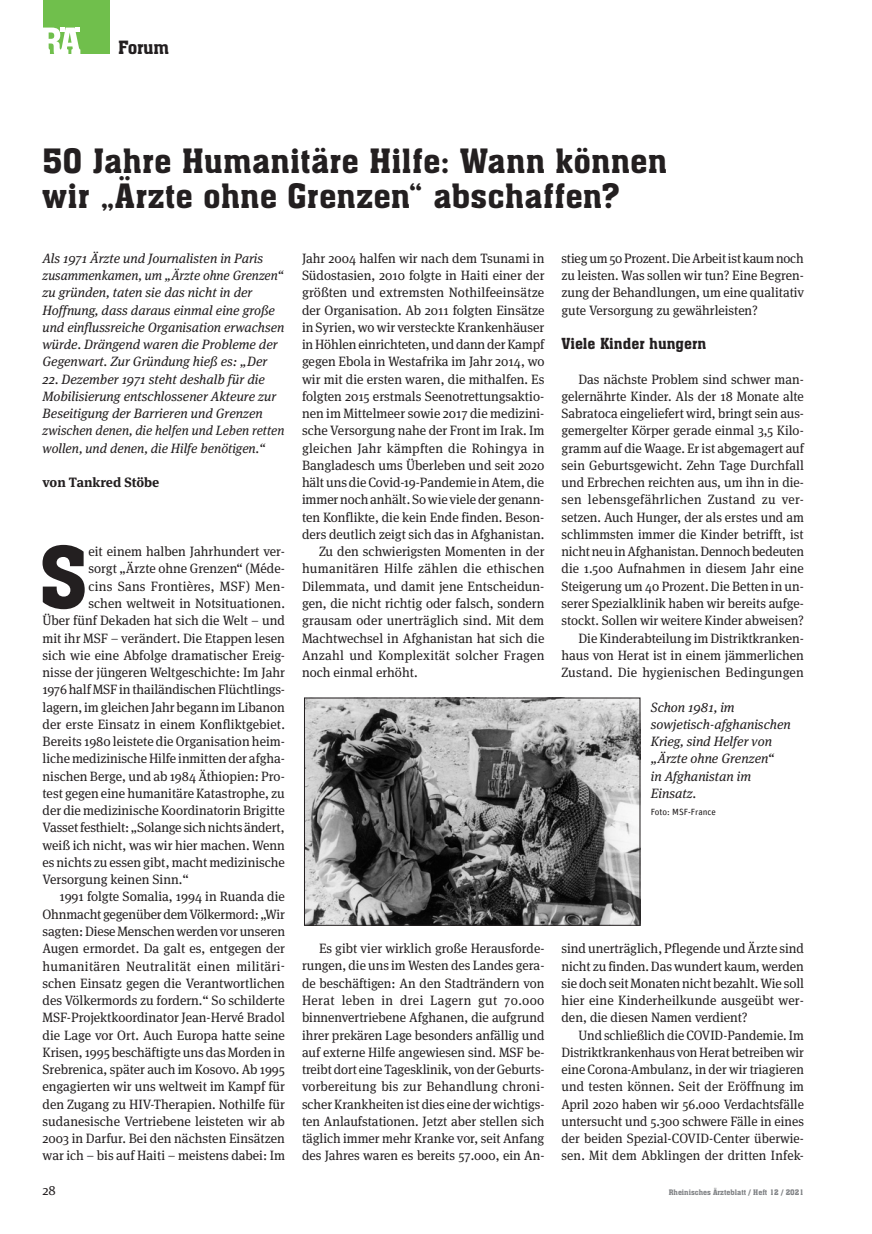
<style>
.page{position:relative;width:872px;height:1234px;background:#fff}
.page>*{position:absolute;margin:0;border:0;box-sizing:border-box;transform-origin:0 0}
.t1{font:83.1px "Aachen BT";color:#231f20}
.t2{font:33px/34.5px "Aachen BT";color:#231f20}
.t3{font:18px "Aachen BT";letter-spacing:-.03em;color:#231f20}
.t4{font:15px "Aachen BT";color:#231f20}
.t5{font:13.5px/17.2px "Meta Serif OT";color:#231f20;text-align:justify}
.t6{font:italic 13.5px/17.2px "Meta Serif OT";color:#231f20}
.t7{font:13.5px/17.2px "Meta Serif OT";color:#231f20;text-align:justify;scale:.96 1}
.t8{font:13.5px "Meta Serif OT";letter-spacing:.02em;color:#231f20}
.t9{font:13.5px "Meta Serif OT";letter-spacing:.025em;color:#231f20}
.t10{font:700 13.5px "Meta Serif OT";color:#231f20}
.t11{font:9px "Unit";color:#231f20}
.t12{font:7.5px "Aachen BT";color:#808285}
</style>
<div class="page">
<div style="left:43px;top:0;width:66px;height:54px;background:#70bf4c"></div>
<svg style="left:43px;top:28px;width:37px;height:26px"></svg>
<img style="left:306px;top:699px;width:332px;height:224px">
<div style="left:304px;top:697px;width:336px;height:228px;border:1px solid #231f20"></div>
<h3 class="t3" style="left:118px;top:36px;width:52px">Forum</h3>
<h2 class="t2" style="left:43px;top:144px;width:626px">50 Jahre Humanitäre Hilfe: Wann können wir „Ärzte ohne Grenzen“ abschaffen?</h2>
<p class="t6" style="left:43px;top:249px;width:243px">Als 1971 Ärzte und Journalisten in Paris zusammenkamen, um „Ärzte ohne Grenzen“ zu gründen, taten sie das nicht in der Hoffnung, dass daraus einmal eine große und einflussreiche Organisation erwachsen würde. Drängend waren die Probleme der Gegenwart. Zur Gründung hieß es: „Der</p>
<p class="t6" style="left:43px;top:370px;width:243px">22. Dezember 1971 steht deshalb für die Mobilisierung entschlossener Akteure zur Beseitigung der Barrieren und Grenzen zwischen denen, die helfen und Leben retten wollen, und denen, die Hilfe benötigen.“</p>
<p class="t10" style="left:43px;top:473px;width:118px">von Tankred Stöbe</p>
<h1 class="t1" style="left:38px;top:525px;width:52px">S</h1>
<p class="t5" style="left:88px;top:542px;width:198px">eit einem halben Jahrhundert ver-</p>
<p class="t5" style="left:88px;top:560px;width:198px">sorgt „Ärzte ohne Grenzen“ (Méde-</p>
<p class="t5" style="left:88px;top:577px;width:198px">cins Sans Frontières, MSF) Men-</p>
<p class="t5" style="left:88px;top:594px;width:198px">schen weltweit in Notsituationen.</p>
<p class="t5" style="left:43px;top:611px;width:244px">Über fünf Dekaden hat sich die Welt – und</p>
<p class="t5" style="left:43px;top:629px;width:244px">mit ihr MSF – verändert. Die Etappen lesen</p>
<p class="t5" style="left:43px;top:646px;width:244px">sich wie eine Abfolge dramatischer Ereig-</p>
<p class="t5" style="left:43px;top:663px;width:244px">nisse der jüngeren Weltgeschichte: Im Jahr</p>
<p class="t5" style="left:43px;top:680px;width:244px">1976 half MSF in thailändischen Flüchtlings-</p>
<p class="t5" style="left:43px;top:698px;width:244px">lagern, im gleichen Jahr begann im Libanon</p>
<p class="t5" style="left:43px;top:715px;width:244px">der erste Einsatz in einem Konfliktgebiet.</p>
<p class="t5" style="left:43px;top:732px;width:244px">Bereits 1980 leistete die Organisation heim-</p>
<p class="t5" style="left:43px;top:749px;width:242px">liche medizinische Hilfe inmitten der afgha-</p>
<p class="t5" style="left:43px;top:767px;width:244px">nischen Berge, und ab 1984 Äthiopien: Pro-</p>
<p class="t5" style="left:43px;top:784px;width:244px">test gegen eine humanitäre Katastrophe, zu</p>
<p class="t5" style="left:43px;top:801px;width:244px">der die medizinische Koordinatorin Brigitte</p>
<p class="t5" style="left:43px;top:818px;width:244px">Vasset festhielt: „Solange sich nichts ändert,</p>
<p class="t5" style="left:43px;top:836px;width:244px">weiß ich nicht, was wir hier machen. Wenn</p>
<p class="t5" style="left:43px;top:853px;width:244px">es nichts zu essen gibt, macht medizinische</p>
<p class="t5" style="left:43px;top:870px;width:148px">Versorgung keinen Sinn.“</p>
<p class="t5" style="left:60px;top:887px;width:227px">1991 folgte Somalia, 1994 in Ruanda die</p>
<p class="t5" style="left:43px;top:905px;width:244px">Ohnmacht gegenüber dem Völkermord: „Wir</p>
<p class="t5" style="left:43px;top:922px;width:244px">sagten: Diese Menschen werden vor unseren</p>
<p class="t5" style="left:43px;top:939px;width:244px">Augen ermordet. Da galt es, entgegen der</p>
<p class="t9" style="left:43px;top:957px;width:244px">humanitären Neutralität einen militäri-</p>
<p class="t5" style="left:43px;top:974px;width:244px">schen Einsatz gegen die Verantwortlichen</p>
<p class="t5" style="left:43px;top:991px;width:244px">des Völkermords zu fordern.“ So schilderte</p>
<p class="t5" style="left:43px;top:1008px;width:244px">MSF-Projektkoordinator Jean-Hervé Bradol</p>
<p class="t5" style="left:43px;top:1025px;width:244px">die Lage vor Ort. Auch Europa hatte seine</p>
<p class="t5" style="left:43px;top:1043px;width:244px">Krisen, 1995 beschäftigte uns das Morden in</p>
<p class="t5" style="left:43px;top:1060px;width:244px">Srebrenica, später auch im Kosovo. Ab 1995</p>
<p class="t5" style="left:43px;top:1077px;width:244px">engagierten wir uns weltweit im Kampf für</p>
<p class="t5" style="left:43px;top:1094px;width:244px">den Zugang zu HIV-Therapien. Nothilfe für</p>
<p class="t5" style="left:43px;top:1112px;width:244px">sudanesische Vertriebene leisteten wir ab</p>
<p class="t5" style="left:43px;top:1129px;width:244px">2003 in Darfur. Bei den nächsten Einsätzen</p>
<p class="t5" style="left:43px;top:1146px;width:244px">war ich – bis auf Haiti – meistens dabei: Im</p>
<p class="t5" style="left:302px;top:249px;width:244px">Jahr 2004 halfen wir nach dem Tsunami in</p>
<p class="t5" style="left:302px;top:266px;width:244px">Südostasien, 2010 folgte in Haiti einer der</p>
<p class="t5" style="left:302px;top:284px;width:244px">größten und extremsten Nothilfeeinsätze</p>
<p class="t5" style="left:302px;top:301px;width:244px">der Organisation. Ab 2011 folgten Einsätze</p>
<p class="t5" style="left:302px;top:318px;width:244px">in Syrien, wo wir versteckte Krankenhäuser</p>
<p class="t5" style="left:302px;top:335px;width:244px">in Höhlen einrichteten, und dann der Kampf</p>
<p class="t5" style="left:302px;top:353px;width:244px">gegen Ebola in Westafrika im Jahr 2014, wo</p>
<p class="t5" style="left:302px;top:370px;width:244px">wir mit die ersten waren, die mithalfen. Es</p>
<p class="t5" style="left:302px;top:387px;width:244px">folgten 2015 erstmals Seenotrettungsaktio-</p>
<p class="t5" style="left:302px;top:404px;width:244px">nen im Mittelmeer sowie 2017 die medizini-</p>
<p class="t5" style="left:302px;top:422px;width:244px">sche Versorgung nahe der Front im Irak. Im</p>
<p class="t5" style="left:302px;top:439px;width:244px">gleichen Jahr kämpften die Rohingya in</p>
<p class="t5" style="left:302px;top:456px;width:244px">Bangladesch ums Überleben und seit 2020</p>
<p class="t5" style="left:302px;top:473px;width:244px">hält uns die Covid-19-Pandemie in Atem, die</p>
<p class="t5" style="left:302px;top:491px;width:244px">immer noch anhält. So wie viele der genann-</p>
<p class="t5" style="left:302px;top:508px;width:244px">ten Konflikte, die kein Ende finden. Beson-</p>
<p class="t5" style="left:302px;top:525px;width:244px">ders deutlich zeigt sich das in Afghanistan.</p>
<p class="t5" style="left:319px;top:542px;width:227px">Zu den schwierigsten Momenten in der</p>
<p class="t8" style="left:302px;top:560px;width:244px">humanitären Hilfe zählen die ethischen</p>
<p class="t5" style="left:302px;top:577px;width:244px">Dilemmata, und damit jene Entscheidun-</p>
<p class="t5" style="left:302px;top:594px;width:244px">gen, die nicht richtig oder falsch, sondern</p>
<p class="t5" style="left:302px;top:611px;width:244px">grausam oder unerträglich sind. Mit dem</p>
<p class="t5" style="left:302px;top:629px;width:244px">Machtwechsel in Afghanistan hat sich die</p>
<p class="t8" style="left:302px;top:646px;width:244px">Anzahl und Komplexität solcher Fragen</p>
<p class="t5" style="left:302px;top:663px;width:117px">noch einmal erhöht.</p>
<p class="t5" style="left:561px;top:249px;width:244px">stieg um 50 Prozent. Die Arbeit ist kaum noch zu leisten. Was sollen wir tun? Eine Begren&shy;zung der Behandlungen, um eine qualitativ gute Versorgung zu gewährleisten?</p>
<p class="t4" style="left:561px;top:334px;width:146px">Viele Kinder hungern</p>
<p class="t5" style="left:561px;top:370px;width:244px;text-align:right">Das nächste Problem sind schwer man&shy;gelernährte Kinder. Als der 18 Monate alte Sabratoca eingeliefert wird, bringt sein aus&shy;gemergelter Körper gerade einmal 3,5 Kilo&shy;gramm auf die Waage. Er ist abgemagert auf sein Geburtsgewicht. Zehn Tage Durchfall und Erbrechen reichten aus, um ihn in die&shy;sen lebensgefährlichen Zustand zu ver&shy;setzen. Auch Hunger, der als erstes und am schlimmsten immer die Kinder betrifft, ist nicht neu in Afghanistan. Dennoch bedeuten die 1.500 Aufnahmen in diesem Jahr eine Steigerung um 40 Prozent. Die Betten in un&shy;serer Spezialklinik haben wir bereits aufge&shy;stockt. Sollen wir weitere Kinder abweisen?<br>Die Kinderabteilung im Distriktkranken&shy;haus von Herat ist in einem jämmerlichen Zustand. Die hygienischen Bedingungen</p>
<p class="t6" style="left:651px;top:698px;width:141px">Schon 1981, im sowjetisch-afghanischen<br>Krieg, sind Helfer von „Ärzte ohne Grenzen“<br>in Afghanistan im<br>Einsatz.</p>
<p class="t11" style="left:651px;top:806px;width:67px">Foto: MSF-France</p>
<p class="t5" style="left:302px;top:939px;width:244px;text-indent:17px">Es gibt vier wirklich große Herausforde&shy;rungen, die uns im Westen des Landes gera&shy;de beschäftigen: An den Stadträndern von Herat leben in drei Lagern gut 70.000 binnenvertriebene Afghanen, die aufgrund ihrer prekären Lage besonders anfällig und auf externe Hilfe angewiesen sind. MSF be&shy;treibt dort eine Tagesklinik, von der Geburts&shy;vorbereitung bis zur Behandlung chroni&shy;scher Krankheiten ist dies eine der wichtigs&shy;ten Anlaufstationen. Jetzt aber stellen sich täglich immer mehr Kranke vor, seit Anfang des Jahres waren es bereits 57.000, ein An-</p>
<p class="t5" style="left:561px;top:939px;width:244px">sind unerträglich, Pflegende und Ärzte sind nicht zu finden. Das wundert kaum, werden sie doch seit Monaten nicht bezahlt. Wie soll hier eine Kinderheilkunde ausgeübt wer&shy;den, die diesen Namen verdient?</p>
<p class="t7" style="left:561px;top:1025px;width:254px;text-indent:17px">Und schließlich die COVID-Pandemie. Im Distriktkrankenhaus von Herat betreiben wir eine Corona-Ambulanz, in der wir triagieren und testen können. Seit der Eröffnung im April 2020 haben wir 56.000 Verdachtsfälle untersucht und 5.300 schwere Fälle in eines der beiden Spezial-COVID-Center überwie&shy;sen. Mit dem Abklingen der dritten Infek-</p>
<p class="t5" style="left:43px;top:1181px;width:15px">28</p>
<p class="t12" style="left:668px;top:1187px;width:137px">Rheinisches Ärzteblatt / Heft 12 / 2021</p>
</div>
